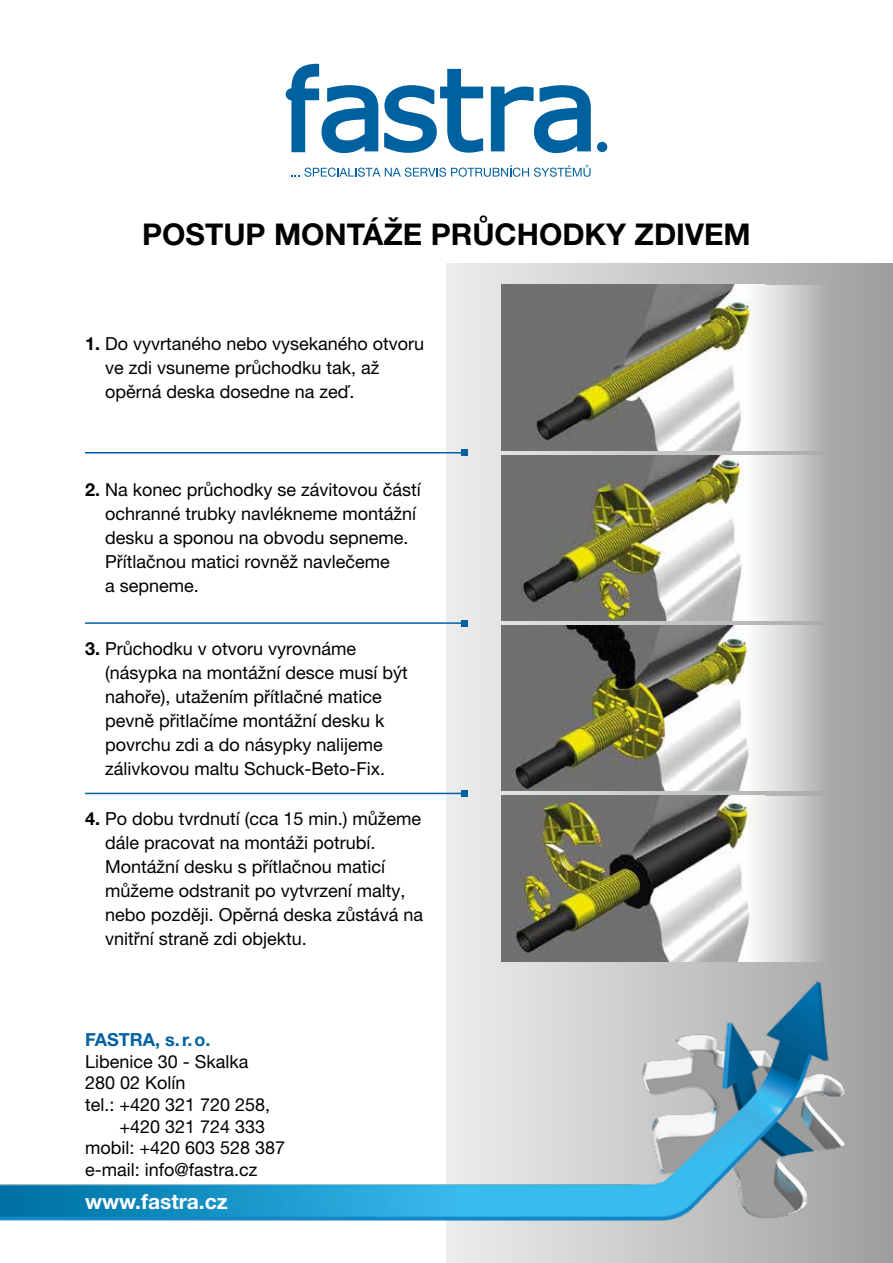
<style>
.page{position:relative;width:893px;height:1263px;background:#fff}
.page>*{position:absolute;margin:0;border:0;box-sizing:border-box;transform-origin:0 0}
.t1{font:700 30px "Helvetica Neue LT Pro";color:#000}
.t2{font:700 21px "Helvetica Neue LT Pro";color:#fff}
.t3{font:18px/24px "Helvetica Neue LT Pro";color:#000}
.t4{font:700 18px "Helvetica Neue LT Pro";color:#0061a1}
.s1{font-weight:700}
</style>
<div class="page">
<div style="left:446px;top:264px;width:447px;height:999px;background:linear-gradient(to right,#e8e8e8,#a0a0a0)"></div>
<svg style="left:291px;top:165px;width:300px;height:12px"></svg>
<svg style="left:491px;top:85px;width:100px;height:68px"></svg>
<svg style="left:384px;top:69px;width:99px;height:84px"></svg>
<svg style="left:286px;top:64px;width:92px;height:89px"></svg>
<div style="left:597px;top:142px;width:10px;height:10px;background:#0061a1;border-radius:50%"></div>
<img style="left:0;top:960px;width:848px;height:275px">
<svg style="left:765px;top:285px;width:128px;height:165px;background:#b7b7b7"></svg>
<img style="left:502px;top:285px;width:263px;height:165px">
<svg style="left:765px;top:455px;width:128px;height:166px;background:#b8b8b7"></svg>
<img style="left:502px;top:455px;width:263px;height:166px">
<svg style="left:765px;top:626px;width:128px;height:165px;background:#b8b8b7"></svg>
<img style="left:502px;top:626px;width:263px;height:165px">
<svg style="left:765px;top:796px;width:128px;height:165px;background:#b8b8b7"></svg>
<img style="left:502px;top:796px;width:263px;height:165px">
<hr style="left:85px;top:452px;width:380px;height:1px;background:#0061a1">
<svg style="left:462px;top:450px;width:6px;height:6px"></svg>
<hr style="left:85px;top:622px;width:380px;height:2px;background:#0061a1">
<svg style="left:462px;top:620px;width:6px;height:6px"></svg>
<hr style="left:85px;top:793px;width:380px;height:1px;background:#0061a1">
<svg style="left:462px;top:790px;width:6px;height:6px"></svg>
<h1 class="t1" style="left:142px;top:215px;width:610px">POSTUP MONTÁŽE PRŮCHODKY ZDIVEM</h1>
<p class="t3" style="left:105px;top:331px;width:321px;text-indent:-20px"><span class="s1">1.</span> Do vyvrtaného nebo vysekaného otvoru ve zdi vsuneme průchodku tak, až opěrná deska dosedne na zeď.</p>
<p class="t3" style="left:105px;top:478px;width:317px;text-indent:-20px"><span class="s1">2.</span> Na konec průchodky se závitovou částí ochranné trubky navlékneme montážní desku a sponou na obvodu sepneme.<br>Přítlačnou matici rovněž navlečeme<br>a sepneme.</p>
<p class="t3" style="left:105px;top:636px;width:304px;text-indent:-20px"><span class="s1">3.</span> Průchodku v otvoru vyrovnáme (násypka na montážní desce musí být nahoře), utažením přítlačné matice pevně přitlačíme montážní desku k povrchu zdi a do násypky nalijeme zálivkovou maltu Schuck-Beto-Fix.</p>
<p class="t3" style="left:105px;top:806px;width:320px;text-indent:-20px"><span class="s1">4.</span> Po dobu tvrdnutí (cca 15 min.) můžeme dále pracovat na montáži potrubí.<br>Montážní desku s přítlačnou maticí můžeme odstranit po vytvrzení malty, nebo později. Opěrná deska zůstává na vnitřní straně zdi objektu.</p>
<p class="t4" style="left:85px;top:1028px;width:127px">FASTRA, s.r.o.</p>
<p class="t3" style="left:85px;top:1049px;width:165px">Libenice 30 - Skalka</p>
<p class="t3" style="left:85px;top:1071px;width:102px">280 02 Kolín</p>
<p class="t3" style="left:85px;top:1092px;width:187px">tel.: +420 321 720 258,</p>
<p class="t3" style="left:119px;top:1114px;width:147px">+420 321 724 333</p>
<p class="t3" style="left:85px;top:1135px;width:202px">mobil: +420 603 528 387</p>
<p class="t3" style="left:85px;top:1157px;width:174px">e-mail: info@fastra.cz</p>
<p class="t2" style="left:85px;top:1188px;width:144px">www.fastra.cz</p>
</div>
